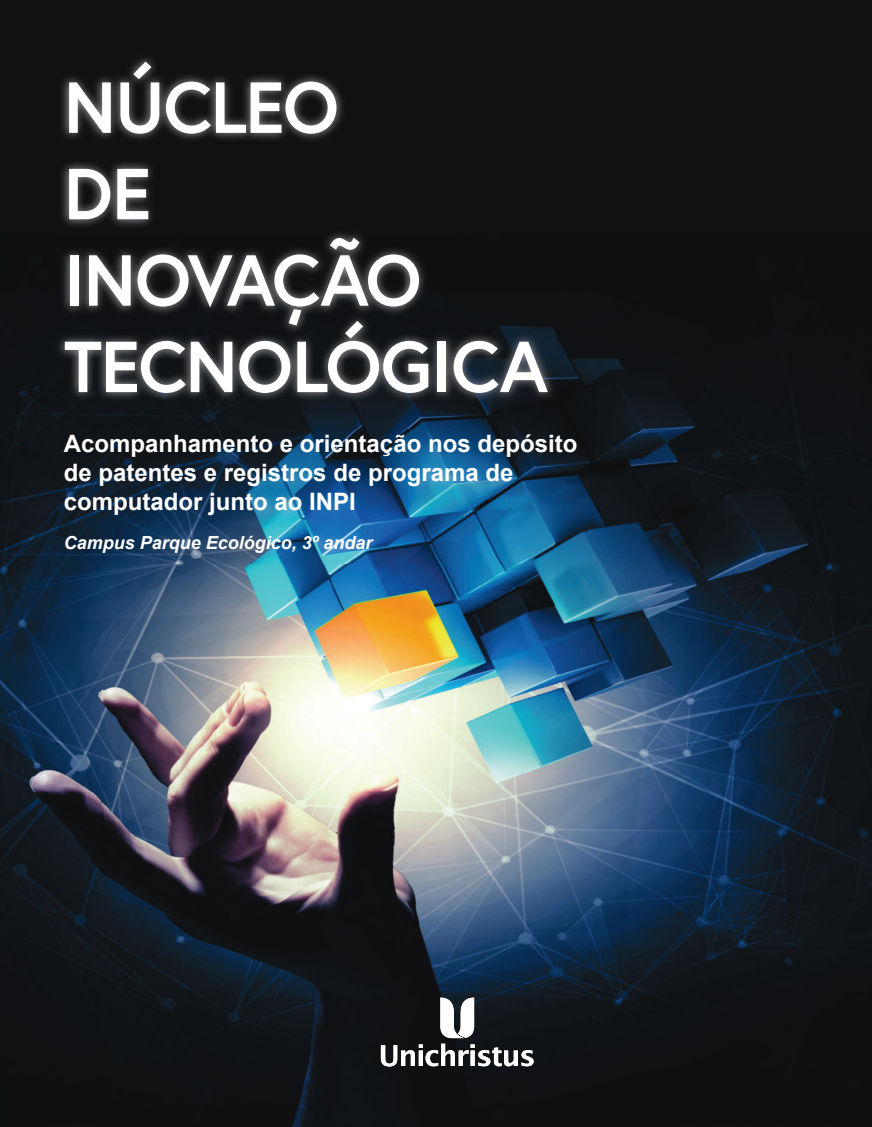
<style>
.page{position:relative;width:872px;height:1127px;background:#fff}
.page>*{position:absolute;margin:0;border:0;box-sizing:border-box;transform-origin:0 0}
.t1{font:700 72px/86.4px "Europa";letter-spacing:-.02em;color:#fff}
.t2{font:700 24px/28.8px "Arial";color:#fff}
.t3{font:italic 700 18px "Arial";color:#fff}
</style>
<div class="page">
<div style="left:0;top:0;width:872px;height:86px;background:#101112"></div>
<img style="left:0;top:86px;width:102px;height:1041px">
<div style="left:513px;top:86px;width:359px;height:347px;background:#101113"></div>
<img style="left:102px;top:402px;width:411px;height:27px">
<img style="left:564px;top:433px;width:308px;height:694px">
<img style="left:102px;top:563px;width:462px;height:564px">
<img style="left:56px;top:53px;width:500px;height:349px">
<svg style="left:440px;top:997px;width:34px;height:41px"></svg>
<svg style="left:381px;top:1044px;width:152px;height:22px"></svg>
<img style="left:59px;top:429px;width:528px;height:134px">
<h1 class="t1" style="left:64px;top:62px;width:486px">NÚCLEO<br>DE<br>INOVAÇÃO<br>TECNOLÓGICA</h1>
<p class="t2" style="left:64px;top:430px;width:515px">Acompanhamento e orientação nos depósito de patentes e registros de programa de computador junto ao INPI</p>
<p class="t3" style="left:64px;top:530px;width:310px">Campus Parque Ecológico, 3º andar</p>
</div>
